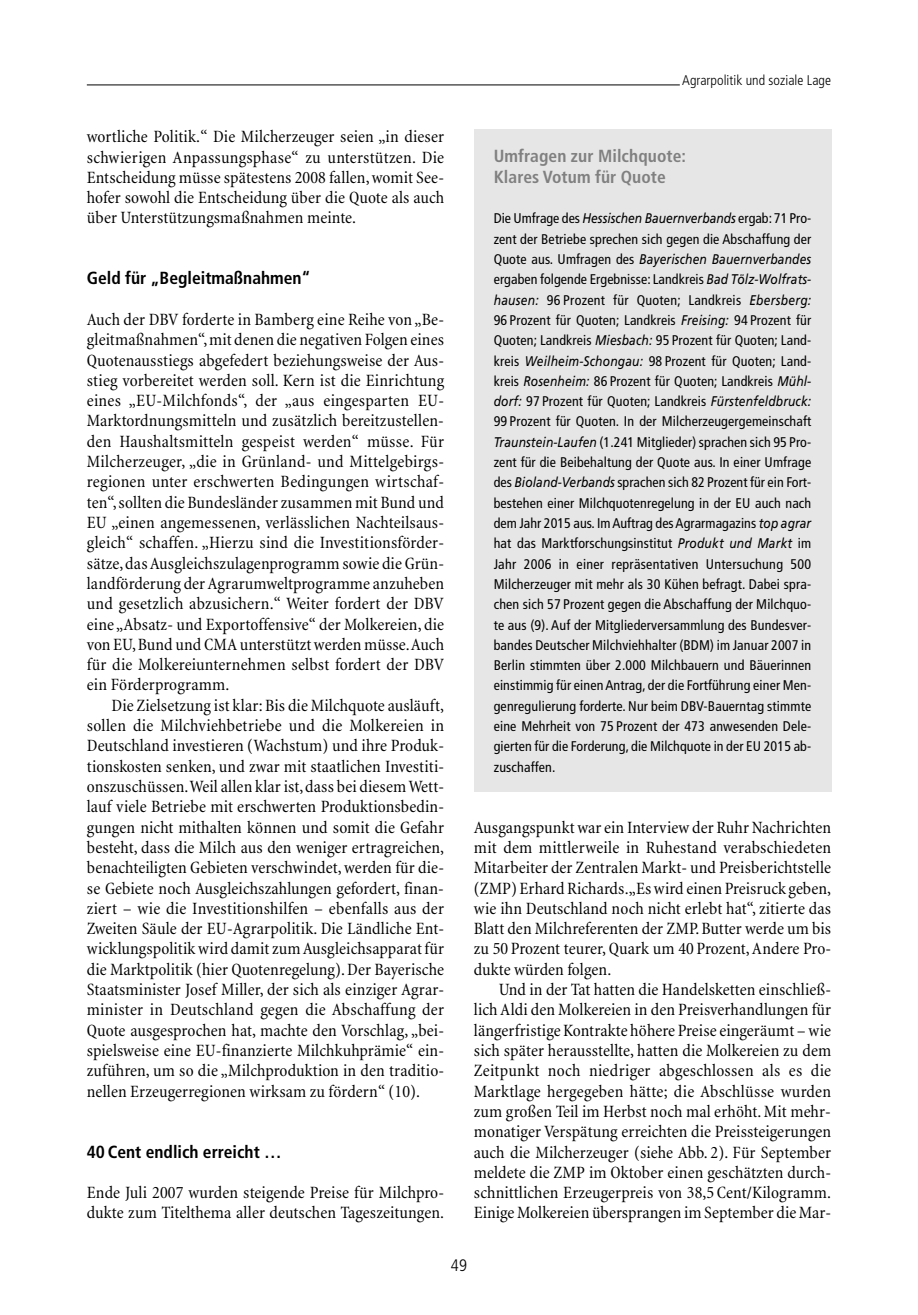
<style>
.page{position:relative;width:918px;height:1315px;background:#fff}
.page>*{position:absolute;margin:0;border:0;box-sizing:border-box;transform-origin:0 0}
.t1{font:condensed 17.5px/20.3px "Minion";letter-spacing:.005em;color:#000;text-align:justify}
.t2{font:700 condensed 17.5px "Frutiger";color:#000}
.t3{font:700 condensed 17.5px/20.3px "Frutiger";letter-spacing:.005em;color:#808080}
.t4{font:300 condensed 16.62px "Frutiger";color:#000}
.t5{font:condensed 14px/20.3px "Frutiger";letter-spacing:.01em;color:#000;text-align:justify}
.t6{font:300 condensed 14px "Frutiger";letter-spacing:.005em;color:#000}
.s1{font-style:italic;font-stretch:normal}
</style>
<div class="page">
<hr style="left:87px;top:85px;width:593px;height:1px;background:#000">
<div style="left:474px;top:129px;width:357px;height:663px;background:#e6e6e6"></div>
<p class="t1" style="left:87px;top:128px;width:359px">wortliche Politik.“ Die Milcherzeuger seien „in dieser schwierigen Anpassungsphase“ zu unterstützen. Die Entscheidung müsse spätestens 2008 fallen, womit See&shy;hofer sowohl die Entscheidung über die Quote als auch über Unterstützungsmaßnahmen meinte.</p>
<p class="t2" style="left:87px;top:271px;width:225px">Geld für „Begleitmaßnahmen“</p>
<p class="t1" style="left:87px;top:311px;width:359px">Auch der DBV forderte in Bamberg eine Reihe von „Be&shy;gleitmaßnahmen“,mit denen die negativen Folgen eines Quotenausstiegs abgefedert beziehungsweise der Aus&shy;stieg vorbereitet werden soll. Kern ist die Einrichtung eines „EU-Milchfonds“, der „aus eingesparten EU-Marktordnungsmitteln und zusätzlich bereitzustellen&shy;den Haushaltsmitteln gespeist werden“ müsse. Für Milcherzeuger, „die in Grünland- und Mittelgebirgs&shy;regionen unter erschwerten Bedingungen wirtschaf&shy;ten“,sollten die Bundesländer zusammen mit Bund und EU „einen angemessenen, verlässlichen Nachteilsaus&shy;gleich“ schaffen. „Hierzu sind die Investitionsförder&shy;sätze,das Ausgleichszulagenprogramm sowie die Grün&shy;landförderung der Agrarumweltprogramme anzuheben und gesetzlich abzusichern.“ Weiter fordert der DBV eine „Absatz- und Exportoffensive“ der Molkereien, die von EU,Bund und CMA unterstützt werden müsse.Auch für die Molkereiunternehmen selbst fordert der DBV ein Förderprogramm.</p>
<p class="t1" style="left:87px;top:696px;width:359px;text-indent:25px">Die Zielsetzung ist klar: Bis die Milchquote ausläuft, sollen die Milchviehbetriebe und die Molkereien in Deutschland investieren (Wachstum) und ihre Produk&shy;tionskosten senken, und zwar mit staatlichen Investiti&shy;onszuschüssen.Weil allen klar ist,dass bei diesem Wett&shy;lauf viele Betriebe mit erschwerten Produktionsbedin&shy;gungen nicht mithalten können und somit die Gefahr besteht, dass die Milch aus den weniger ertragreichen, benachteiligten Gebieten verschwindet, werden für die&shy;se Gebiete noch Ausgleichszahlungen gefordert, finan&shy;ziert – wie die Investitionshilfen – ebenfalls aus der Zweiten Säule der EU-Agrarpolitik. Die Ländliche Ent&shy;wicklungspolitik wird damit zum Ausgleichsapparat für die Marktpolitik (hier Quotenregelung). Der Bayerische Staatsminister Josef Miller, der sich als einziger Agrar&shy;minister in Deutschland gegen die Abschaffung der Quote ausgesprochen hat, machte den Vorschlag, „bei&shy;spielsweise eine EU-finanzierte Milchkuhprämie“ ein&shy;zuführen, um so die „Milchproduktion in den traditio&shy;nellen Erzeugerregionen wirksam zu fördern“ (10).</p>
<p class="t2" style="left:87px;top:1144px;width:196px">40 Cent endlich erreicht …</p>
<p class="t1" style="left:87px;top:1184px;width:359px">Ende Juli 2007 wurden steigende Preise für Milchpro&shy;dukte zum Titelthema aller deutschen Tageszeitungen.</p>
<p class="t6" style="left:682px;top:75px;width:150px">Agrarpolitik und soziale Lage</p>
<p class="t3" style="left:494px;top:147px;width:194px">Umfragen zur Milchquote:<br>Klares Votum für Quote</p>
<p class="t5" style="left:494px;top:209px;width:319px">Die Umfrage des <span class="s1">Hessischen Bauernverbands</span> ergab: 71 Pro&shy;zent der Betriebe sprechen sich gegen die Abschaffung der Quote aus. Umfragen des <span class="s1">Bayerischen Bauernverbandes </span>ergaben folgende Ergebnisse: Landkreis <span class="s1">Bad Tölz-Wolfrats&shy;hausen:</span> 96 Prozent für Quoten; Landkreis <span class="s1">Ebersberg:<br></span>96 Prozent für Quoten; Landkreis <span class="s1">Freising:</span> 94 Prozent für Quoten; Landkreis <span class="s1">Miesbach:</span> 95 Prozent für Quoten; Land&shy;kreis <span class="s1">Weilheim-Schongau:</span> 98 Prozent für Quoten; Land&shy;kreis <span class="s1">Rosenheim:</span> 86 Prozent für Quoten; Landkreis <span class="s1">Mühl&shy;dorf:</span> 97 Prozent für Quoten; Landkreis <span class="s1">Fürstenfeldbruck:<br></span>99 Prozent für Quoten. In der Milcherzeugergemeinschaft <span class="s1">Traunstein-Laufen</span> (1.241 Mitglieder) sprachen sich 95 Pro&shy;zent für die Beibehaltung der Quote aus. In einer Umfrage des <span class="s1">Bioland-Verbands</span> sprachen sich 82 Prozent für ein Fort&shy;bestehen einer Milchquotenregelung in der EU auch nach dem Jahr 2015 aus. Im Auftrag des Agrarmagazins <span class="s1">top agrar </span>hat das Marktforschungsinstitut <span class="s1">Produkt und Markt</span> im Jahr 2006 in einer repräsentativen Untersuchung 500<br>Milcherzeuger mit mehr als 30 Kühen befragt. Dabei spra&shy;chen sich 57 Prozent gegen die Abschaffung der Milchquo&shy;te aus (9). Auf der Mitgliederversammlung des Bundesver&shy;bandes Deutscher Milchviehhalter (BDM) im Januar 2007 in Berlin stimmten über 2.000 Milchbauern und Bäuerinnen einstimmig für einen Antrag, der die Fortführung einer Men&shy;genregulierung forderte. Nur beim DBV-Bauerntag stimmte eine Mehrheit von 75 Prozent der 473 anwesenden Dele&shy;gierten für die Forderung, die Milchquote in der EU 2015 ab&shy;zuschaffen.</p>
<p class="t1" style="left:474px;top:818px;width:359px">Ausgangspunkt war ein Interview der Ruhr Nachrichten mit dem mittlerweile in Ruhestand verabschiedeten Mitarbeiter der Zentralen Markt- und Preisberichtstelle (ZMP) Erhard Richards.„Es wird einen Preisruck geben, wie ihn Deutschland noch nicht erlebt hat“, zitierte das Blatt den Milchreferenten der ZMP. Butter werde um bis zu 50 Prozent teurer, Quark um 40 Prozent, Andere Pro&shy;dukte würden folgen.</p>
<p class="t1" style="left:474px;top:981px;width:359px;text-indent:25px">Und in der Tat hatten die Handelsketten einschließ&shy;lich Aldi den Molkereien in den Preisverhandlungen für längerfristige Kontrakte höhere Preise eingeräumt – wie sich später herausstellte, hatten die Molkereien zu dem Zeitpunkt noch niedriger abgeschlossen als es die Marktlage hergegeben hätte; die Abschlüsse wurden zum großen Teil im Herbst noch mal erhöht. Mit mehr&shy;monatiger Verspätung erreichten die Preissteigerungen auch die Milcherzeuger (siehe Abb. 2). Für September meldete die ZMP im Oktober einen geschätzten durch&shy;schnittlichen Erzeugerpreis von 38,5 Cent/Kilogramm.<br>Einige Molkereien übersprangen im September die Mar-</p>
<p class="t4" style="left:451px;top:1258px;width:18px">49</p>
</div>
